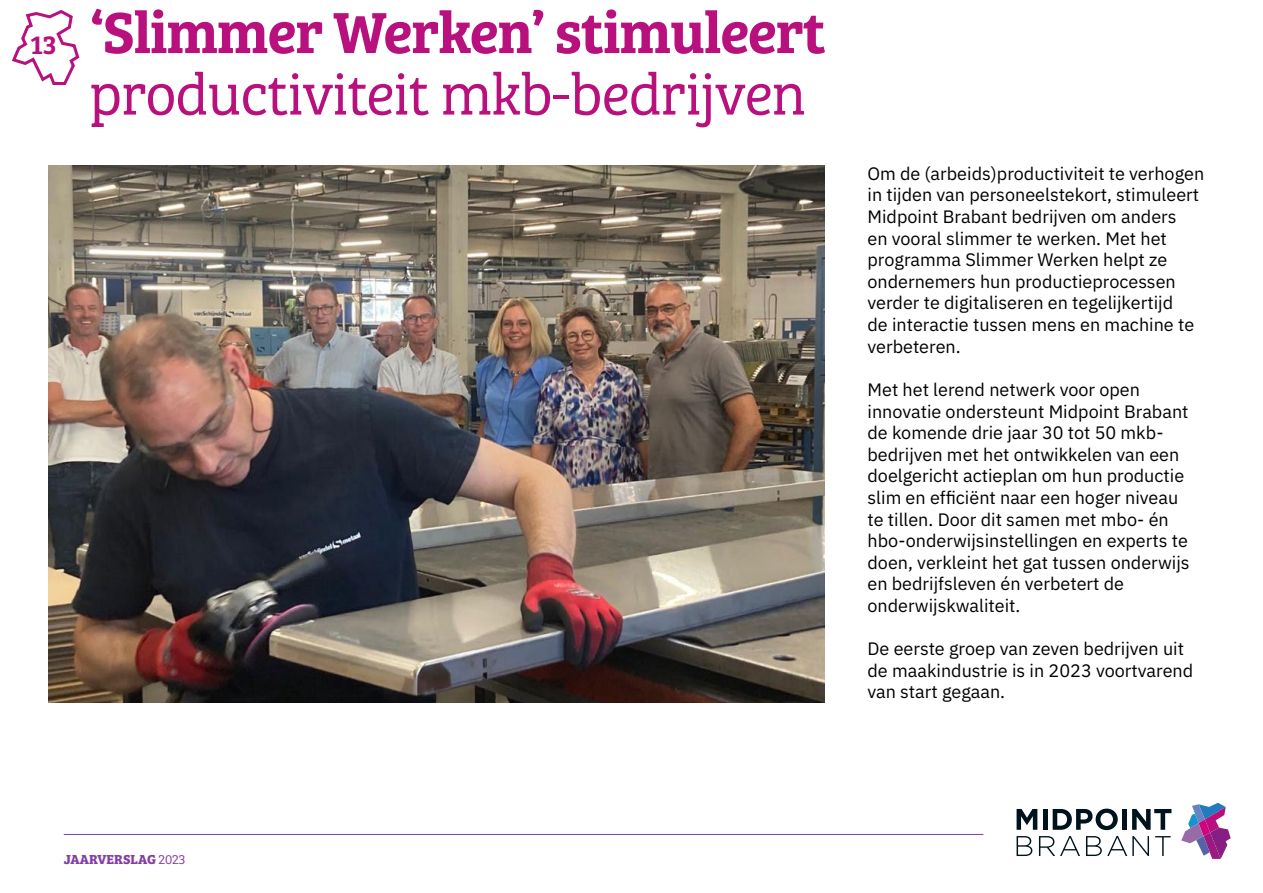
<style>
.page{position:relative;width:1263px;height:893px;background:#fff}
.page>*{position:absolute;margin:0;border:0;box-sizing:border-box;transform-origin:0 0}
.t1{font:60px "Bree Serif Lt";letter-spacing:-.02em;color:#b8107c}
.t2{font:60px "Bree Serif Sb";letter-spacing:-.02em;color:#b8107c}
.t3{font:27px "Bree Serif Sb";color:#b8107c}
.t4{font:18px/21.6px "IBM Plex Sans";color:#000}
.t5{font:700 13.5px "Bree Serif";color:#853da3}
.s1{font-family:"Bree Serif Lt";font-weight:400}
</style>
<div class="page">
<hr style="left:64px;top:834px;width:919px;height:1px;background:#853da3">
<svg style="left:1016px;top:809px;width:21px;height:21px"></svg>
<hr style="left:1043px;top:809px;width:4px;height:21px;background:#00131d">
<svg style="left:1053px;top:809px;width:65px;height:21px"></svg>
<div style="left:1122px;top:809px;width:5px;height:21px;background:#00131d"></div>
<svg style="left:1132px;top:809px;width:39px;height:21px"></svg>
<svg style="left:1016px;top:836px;width:16px;height:20px"></svg>
<svg style="left:1039px;top:836px;width:41px;height:20px"></svg>
<svg style="left:1086px;top:836px;width:63px;height:20px"></svg>
<svg style="left:1181px;top:803px;width:50px;height:56px"></svg>
<svg style="left:1155px;top:836px;width:15px;height:20px"></svg>
<img style="left:49px;top:166px;width:776px;height:536px">
<svg style="left:11px;top:10px;width:69px;height:75px"></svg>
<h2 class="t3" style="left:30px;top:24px;width:28px">13</h2>
<h1 class="t2" style="left:89px;top:-13px;width:738px">‘Slimmer Werken’ stimuleert</h1>
<h1 class="t1" style="left:89px;top:51px;width:718px">productiviteit mkb-bedrijven</h1>
<p class="t4" style="left:867px;top:161px;width:338px">Om de (arbeids)productiviteit te verhogen in tijden van personeelstekort, stimuleert Midpoint Brabant bedrijven om anders<br>en vooral slimmer te werken. Met het programma Slimmer Werken helpt ze ondernemers hun productieprocessen verder te digitaliseren en tegelijkertijd<br>de interactie tussen mens en machine te verbeteren.</p>
<p class="t4" style="left:867px;top:377px;width:324px">Met het lerend netwerk voor open innovatie ondersteunt Midpoint Brabant de komende drie jaar 30 tot 50 mkb&shy;bedrijven met het ontwikkelen van een doelgericht actieplan om hun productie slim en efficiënt naar een hoger niveau te tillen. Door dit samen met mbo- én hbo-onderwijsinstellingen en experts te doen, verkleint het gat tussen onderwijs en bedrijfsleven én verbetert de onderwijskwaliteit.</p>
<p class="t4" style="left:867px;top:636px;width:327px">De eerste groep van zeven bedrijven uit de maakindustrie is in 2023 voortvarend van start gegaan.</p>
<p class="t5" style="left:64px;top:849px;width:123px">JAARVERSLAG <span class="s1">2023</span></p>
</div>
